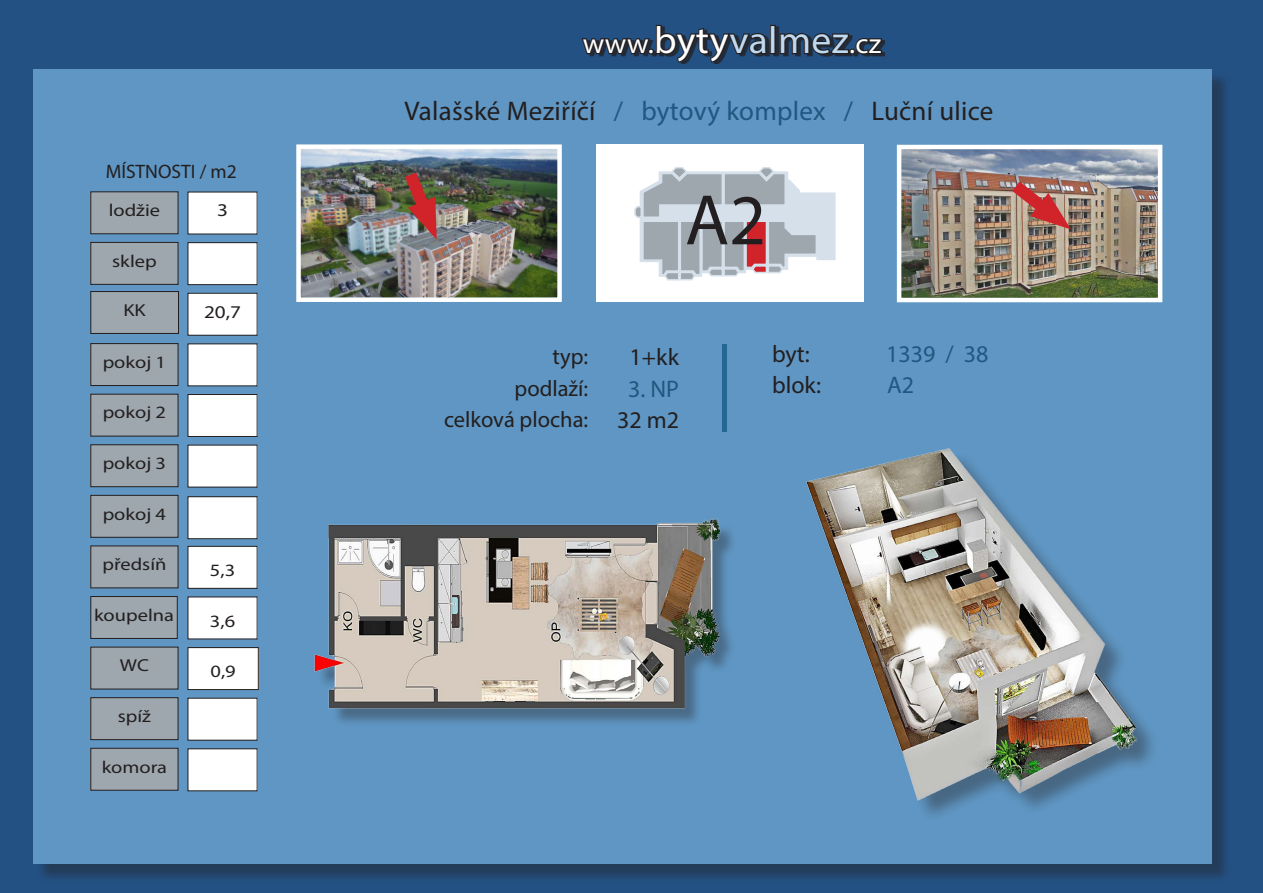
<style>
.page{position:relative;width:1263px;height:893px;background:#235183}
.page>*{position:absolute;margin:0;border:0;box-sizing:border-box;transform-origin:0 0}
.t1{font:72px "Myriad Pro";color:#231f20}
.t2{font:28.05px "Myriad Pro";color:#fff;scale:1.05 1}
.t3{font:27px "Myriad Pro";letter-spacing:.01em;color:#231f20}
.t4{font:24px "Myriad Pro";color:#231f20}
.t5{font:24px "Myriad Pro";color:#205881}
.t6{font:22.5px/31.5px "Myriad Pro";color:#231f20;text-align:right}
.t7{font:19.5px "Myriad Pro";color:#231f20}
.t8{font:18px "Myriad Pro";color:#231f20;scale:1.18 1}
.t9{font:17.4px "Myriad Pro";color:#231f20;scale:1.18 1}
.s1{font-size:37.95px}
.s2{font-size:37.95px;color:#bed9f0}
.s3{color:#205881}
</style>
<div class="page">
<div style="left:36px;top:72px;width:1195px;height:811px;background:#231f20;opacity:.42"></div>
<div style="left:33px;top:69px;width:1179px;height:795px;background:#5f96c3"></div>
<div style="left:585px;top:26px;width:300px;height:38px;background:#231f20;opacity:.75"></div>
<svg style="left:581px;top:24px;width:187px;height:40px"></svg>
<div style="left:770px;top:25px;width:6px;height:29px;border:2px solid #231f20"></div>
<svg style="left:778px;top:32px;width:106px;height:24px"></svg>
<div style="left:596px;top:144px;width:268px;height:158px;background:#fff"></div>
<img style="left:902px;top:150px;width:255px;height:147px">
<div style="left:897px;top:145px;width:265px;height:157px;border:4px solid #fff"></div>
<img style="left:301px;top:149px;width:256px;height:148px">
<div style="left:296px;top:144px;width:266px;height:158px;border:4px solid #fff"></div>
<img style="left:395px;top:159px;width:48px;height:81px">
<svg style="left:634px;top:167px;width:202px;height:114px"></svg>
<div style="left:722px;top:344px;width:5px;height:87px;background:#266694"></div>
<div style="left:91px;top:647px;width:87px;height:42px;background:#9ea7ae"></div>
<div style="left:90px;top:647px;width:88px;height:42px;border:1px solid #231f20"></div>
<div style="left:91px;top:596px;width:86px;height:42px;background:#9ea7ae"></div>
<div style="left:90px;top:596px;width:88px;height:43px;border:1px solid #231f20"></div>
<div style="left:91px;top:445px;width:87px;height:42px;background:#9ea7ae"></div>
<div style="left:90px;top:444px;width:88px;height:43px;border:1px solid #231f20"></div>
<div style="left:91px;top:394px;width:87px;height:42px;background:#9ea7ae"></div>
<div style="left:90px;top:394px;width:88px;height:42px;border:1px solid #231f20"></div>
<div style="left:91px;top:242px;width:87px;height:42px;background:#9ea7ae"></div>
<div style="left:90px;top:242px;width:88px;height:43px;border:1px solid #231f20"></div>
<div style="left:91px;top:192px;width:87px;height:42px;background:#9ea7ae"></div>
<div style="left:90px;top:191px;width:88px;height:43px;border:1px solid #231f20"></div>
<div style="left:91px;top:292px;width:87px;height:41px;background:#9ea7ae"></div>
<div style="left:90px;top:291px;width:89px;height:43px;border:1px solid #231f20"></div>
<div style="left:91px;top:344px;width:87px;height:41px;background:#9ea7ae"></div>
<div style="left:90px;top:343px;width:88px;height:43px;border:1px solid #231f20"></div>
<div style="left:91px;top:495px;width:87px;height:42px;background:#9ea7ae"></div>
<div style="left:90px;top:495px;width:88px;height:43px;border:1px solid #231f20"></div>
<div style="left:91px;top:546px;width:87px;height:42px;background:#9ea7ae"></div>
<div style="left:90px;top:546px;width:88px;height:42px;border:1px solid #231f20"></div>
<div style="left:91px;top:698px;width:87px;height:42px;background:#9ea7ae"></div>
<div style="left:90px;top:697px;width:88px;height:43px;border:1px solid #231f20"></div>
<div style="left:91px;top:748px;width:87px;height:42px;background:#9ea7ae"></div>
<div style="left:90px;top:748px;width:88px;height:43px;border:1px solid #231f20"></div>
<div style="left:188px;top:648px;width:70px;height:42px;background:#fff"></div>
<div style="left:188px;top:647px;width:71px;height:43px;border:1px solid #231f20"></div>
<div style="left:188px;top:597px;width:69px;height:42px;background:#fff"></div>
<div style="left:188px;top:445px;width:69px;height:42px;background:#fff"></div>
<div style="left:188px;top:394px;width:69px;height:42px;background:#fff"></div>
<div style="left:188px;top:394px;width:69px;height:43px;border:1px solid #231f20"></div>
<div style="left:188px;top:243px;width:69px;height:42px;background:#fff"></div>
<div style="left:188px;top:242px;width:69px;height:43px;border:1px solid #231f20"></div>
<div style="left:188px;top:192px;width:69px;height:42px;background:#fff"></div>
<div style="left:188px;top:293px;width:69px;height:42px;background:#fff"></div>
<div style="left:188px;top:293px;width:69px;height:43px;border:1px solid #231f20"></div>
<div style="left:188px;top:344px;width:69px;height:42px;background:#fff"></div>
<div style="left:188px;top:546px;width:69px;height:42px;background:#fff"></div>
<div style="left:188px;top:546px;width:69px;height:43px;border:1px solid #231f20"></div>
<div style="left:188px;top:698px;width:69px;height:42px;background:#fff"></div>
<div style="left:188px;top:749px;width:69px;height:42px;background:#fff"></div>
<div style="left:188px;top:748px;width:69px;height:43px;border:1px solid #231f20"></div>
<div style="left:188px;top:497px;width:69px;height:42px;background:#fff"></div>
<div style="left:188px;top:496px;width:69px;height:43px;border:1px solid #231f20"></div>
<img style="left:806px;top:448px;width:346px;height:355px">
<img style="left:999px;top:169px;width:72px;height:63px">
<img style="left:314px;top:518px;width:418px;height:205px">
<p class="t7" style="left:106px;top:159px;width:133px">MÍSTNOSTI / m2</p>
<p class="t9" style="left:109px;top:200px;width:45px">lodžie</p>
<p class="t9" style="left:112px;top:250px;width:39px">sklep</p>
<p class="t9" style="left:124px;top:299px;width:20px">KK</p>
<p class="t9" style="left:103px;top:351px;width:55px">pokoj 1</p>
<p class="t9" style="left:103px;top:402px;width:55px">pokoj 2</p>
<p class="t9" style="left:103px;top:452px;width:55px">pokoj 3</p>
<p class="t9" style="left:103px;top:503px;width:55px">pokoj 4</p>
<p class="t9" style="left:102px;top:554px;width:56px">předsíň</p>
<p class="t9" style="left:94px;top:604px;width:69px">koupelna</p>
<p class="t9" style="left:120px;top:655px;width:26px">WC</p>
<p class="t9" style="left:118px;top:705px;width:30px">spíž</p>
<p class="t9" style="left:102px;top:756px;width:57px">komora</p>
<p class="t8" style="left:217px;top:199px;width:11px">3</p>
<p class="t8" style="left:204px;top:300px;width:33px">20,7</p>
<p class="t9" style="left:210px;top:559px;width:23px">5,3</p>
<p class="t9" style="left:210px;top:610px;width:23px">3,6</p>
<p class="t9" style="left:211px;top:661px;width:23px">0,9</p>
<h2 class="t2" style="left:583px;top:26px;width:286px">www.<span class="s1">byty</span><span class="s2">valmez</span>.cz</h2>
<h3 class="t3" style="left:404px;top:94px;width:590px">Valašské Meziříčí <span class="s3">/ bytový komplex /</span> Luční ulice</h3>
<h1 class="t1" style="left:685px;top:176px;width:82px">A2</h1>
<p class="t6" style="left:444px;top:341px;width:146px">typ:<br>podlaží: celková plocha:</p>
<h3 class="t4" style="left:629px;top:342px;width:51px">1+kk</h3>
<h3 class="t5" style="left:628px;top:374px;width:52px">3. NP</h3>
<h3 class="t4" style="left:617px;top:405px;width:64px">32 m2</h3>
<h3 class="t4" style="left:772px;top:339px;width:39px">byt:</h3>
<h3 class="t5" style="left:886px;top:339px;width:104px">1339 / 38</h3>
<h3 class="t4" style="left:772px;top:371px;width:50px">blok:</h3>
<h3 class="t5" style="left:887px;top:371px;width:28px">A2</h3>
</div>
